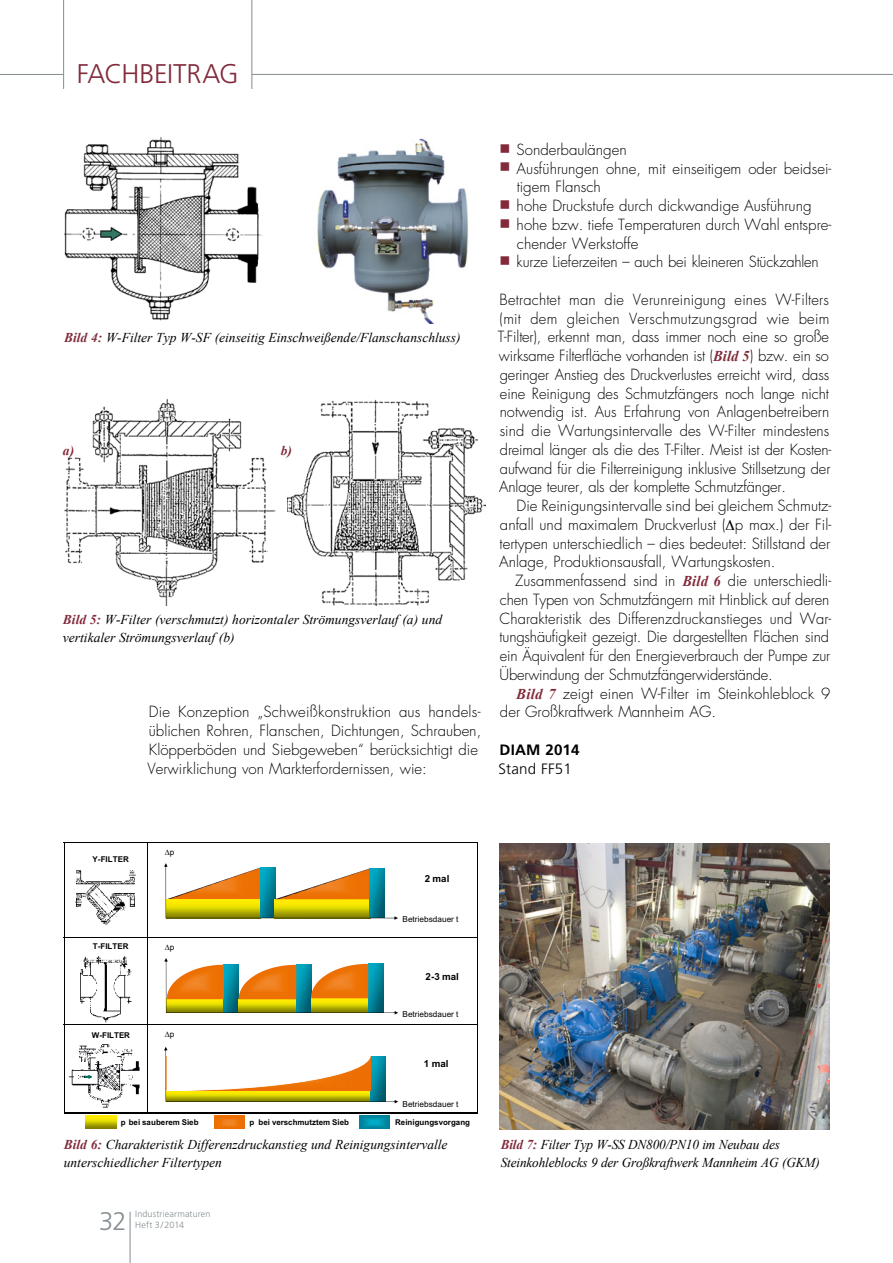
<style>
.page{position:relative;width:893px;height:1263px;background:#fff}
.page>*{position:absolute;margin:0;border:0;box-sizing:border-box;transform-origin:0 0}
.t1{font:300 27px "Frutiger";letter-spacing:-.015em;color:#822a3a}
.t2{font:300 25.5px "Frutiger";color:#848d91}
.IA_Fliesstext{font:300 15px/18.8px "Futura";color:#000}
.IA_Fliesstext_Einzug{font:300 15px/18.8px "Futura";color:#000}
.IA_Fliesstext_Einzug-2{font:300 15px "Frutiger LT Pro";letter-spacing:.01em;color:#000}
.IA_Fliesstext_Einzug-3{font:700 15px "Frutiger LT Pro";letter-spacing:.01em;color:#000}
.IA_Bildunterschrift{font:italic 13.5px/18.8px "Times New Roman";color:#000}
.IA_Bildunterschrift-2{font:italic 700 13.5px "Times New Roman";color:#822a3a}
.t3{font:700 9.75px "Arial";color:#000}
.t4{font:300 9px/10.8px "Frutiger";letter-spacing:.015em;color:#848d91}
.t5{font:8.25px "Arial";color:#000}
.t6{font:700 7.95px "Arial";color:#000}
.s1{font-weight:700;color:#822a3a}
.s2{font-family:"Times New Roman";font-weight:700;font-style:italic;color:#822a3a}
</style>
<div class="page">
<img style="left:64px;top:137px;width:198px;height:184px">
<img style="left:317px;top:138px;width:152px;height:186px">
<img style="left:64px;top:399px;width:212px;height:207px">
<img style="left:287px;top:399px;width:199px;height:207px">
<img style="left:74px;top:870px;width:62px;height:55px">
<hr style="left:65px;top:842px;width:82px;height:1px;background:#000">
<hr style="left:148px;top:842px;width:329px;height:1px;background:#000">
<hr style="left:64px;top:843px;width:1px;height:94px;background:#000">
<hr style="left:147px;top:843px;width:1px;height:94px;background:#000">
<hr style="left:477px;top:843px;width:1px;height:94px;background:#000">
<img style="left:80px;top:956px;width:52px;height:66px">
<hr style="left:65px;top:937px;width:82px;height:1px;background:#000">
<hr style="left:148px;top:937px;width:329px;height:1px;background:#000">
<hr style="left:64px;top:938px;width:1px;height:87px;background:#000">
<hr style="left:147px;top:938px;width:1px;height:87px;background:#000">
<hr style="left:477px;top:938px;width:1px;height:87px;background:#000">
<img style="left:68px;top:1044px;width:72px;height:64px">
<hr style="left:65px;top:1025px;width:82px;height:1px;background:#000">
<hr style="left:148px;top:1025px;width:329px;height:1px;background:#000">
<hr style="left:64px;top:1025px;width:1px;height:87px;background:#000">
<hr style="left:64px;top:1112px;width:100px;height:1px;background:#000">
<hr style="left:147px;top:1025px;width:1px;height:87px;background:#000">
<hr style="left:149px;top:1112px;width:328px;height:1px;background:#000">
<hr style="left:477px;top:1025px;width:1px;height:87px;background:#000">
<svg style="left:164px;top:863px;width:234px;height:57px"></svg>
<svg style="left:164px;top:958px;width:234px;height:56px"></svg>
<img style="left:86px;top:1116px;width:30px;height:12px">
<img style="left:214px;top:1116px;width:30px;height:13px">
<img style="left:359px;top:1116px;width:30px;height:12px">
<svg style="left:164px;top:1047px;width:234px;height:56px"></svg>
<img style="left:500px;top:843px;width:329px;height:287px">
<hr style="left:130px;top:1212px;width:1px;height:51px;background:#848d91">
<hr style="left:252px;top:74px;width:641px;height:1px;background:#848d91">
<hr style="left:63px;top:0;width:1px;height:89px;background:#848d91">
<hr style="left:251px;top:0;width:1px;height:89px;background:#848d91">
<hr style="left:0;top:74px;width:63px;height:1px;background:#848d91">
<h1 class="t1" style="left:77px;top:58px;width:163px">FACHBEITRAG</h1>
<p class="IA_Bildunterschrift" style="left:64px;top:328px;width:398px"><span class="s1">Bild 4:</span> W-Filter Typ W-SF (einseitig Einschweißende/Flanschanschluss)</p>
<p class="IA_Bildunterschrift-2" style="left:63px;top:441px;width:13px">a)</p>
<p class="IA_Bildunterschrift-2" style="left:281px;top:441px;width:13px">b)</p>
<p class="IA_Bildunterschrift" style="left:63px;top:609px;width:381px"><span class="s1">Bild 5:</span> W-Filter (verschmutzt) horizontaler Strömungsverlauf (a) und vertikaler Strömungsverlauf (b)</p>
<p class="IA_Fliesstext" style="left:148px;top:703px;width:335px">Die Konzeption „Schweißkonstruktion aus handels&shy;üblichen Rohren, Flanschen, Dichtungen, Schrauben, Klöpperböden und Siebgeweben“ berücksichtigt die Verwirklichung von Markterfordernissen, wie:</p>
<p class="IA_Fliesstext" style="left:517px;top:140px;width:112px">Sonderbaulängen</p>
<p class="IA_Fliesstext" style="left:517px;top:159px;width:316px">Ausführungen ohne, mit einseitigem oder beidsei&shy;tigem Flansch</p>
<p class="IA_Fliesstext" style="left:517px;top:197px;width:296px">hohe Druckstufe durch dickwandige Ausführung</p>
<p class="IA_Fliesstext" style="left:517px;top:215px;width:316px">hohe bzw. tiefe Temperaturen durch Wahl entspre&shy;chender Werkstoffe</p>
<p class="IA_Fliesstext" style="left:517px;top:253px;width:304px">kurze Lieferzeiten – auch bei kleineren Stückzahlen</p>
<p class="IA_Fliesstext" style="left:498px;top:290px;width:335px">Betrachtet man die Verunreinigung eines W-Filters (mit dem gleichen Verschmutzungsgrad wie beim T-Filter), erkennt man, dass immer noch eine so große wirksame Filterfläche vorhanden ist (<span class="s2">Bild 5</span>) bzw. ein so geringer Anstieg des Druckverlustes erreicht wird, dass eine Reinigung des Schmutzfängers noch lange nicht notwendig ist. Aus Erfahrung von Anlagenbetreibern sind die Wartungsintervalle des W-Filter mindestens dreimal länger als die des T-Filter. Meist ist der Kosten&shy;aufwand für die Filterreinigung inklusive Stillsetzung der Anlage teurer, als der komplette Schmutzfänger.</p>
<p class="IA_Fliesstext_Einzug" style="left:499px;top:497px;width:334px;text-align:justify;text-indent:17px">Die Reinigungsintervalle sind bei gleichem Schmutz&shy;anfall und maximalem Druckverlust ( p max.) der Fil&shy;tertypen unterschiedlich – dies bedeutet: Stillstand der Anlage, Produktionsausfall, Wartungskosten.</p>
<p class="IA_Fliesstext_Einzug" style="left:499px;top:572px;width:333px;text-indent:16px">Zusammenfassend sind in <span class="s2">Bild 6</span> die unterschiedli&shy;chen Typen von Schmutzfängern mit Hinblick auf deren Charakteristik des Differenzdruckanstieges und War&shy;tungshäufigkeit gezeigt. Die dargestellten Flächen sind ein Äquivalent für den Energieverbrauch der Pumpe zur Überwindung der Schmutzfängerwiderstände.</p>
<p class="IA_Fliesstext_Einzug" style="left:500px;top:684px;width:332px;text-indent:16px"><span class="s2">Bild 7</span> zeigt einen W-Filter im Steinkohleblock 9 der Großkraftwerk Mannheim AG.</p>
<p class="IA_Fliesstext_Einzug-3" style="left:500px;top:741px;width:81px">DIAM 2014</p>
<p class="IA_Fliesstext_Einzug-2" style="left:499px;top:760px;width:75px">Stand FF51</p>
<p class="t6" style="left:93px;top:854px;width:38px">Y-FILTER</p>
<p class="t5" style="left:170px;top:847px;width:6px">p</p>
<p class="t6" style="left:93px;top:941px;width:37px">T-FILTER</p>
<p class="t5" style="left:170px;top:941px;width:6px">p</p>
<p class="t6" style="left:92px;top:1030px;width:40px">W-FILTER</p>
<p class="t5" style="left:170px;top:1028px;width:6px">p</p>
<p class="t3" style="left:425px;top:872px;width:26px">2 mal</p>
<p class="t5" style="left:403px;top:914px;width:57px">Betriebsdauer t</p>
<p class="t3" style="left:426px;top:969px;width:35px">2-3 mal</p>
<p class="t5" style="left:403px;top:1008px;width:57px">Betriebsdauer t</p>
<p class="t3" style="left:424px;top:1057px;width:26px">1 mal</p>
<p class="t5" style="left:403px;top:1098px;width:57px">Betriebsdauer t</p>
<p class="t6" style="left:121px;top:1117px;width:79px">p bei sauberem Sieb</p>
<p class="t6" style="left:249px;top:1117px;width:101px">p bei verschmutztem Sieb</p>
<p class="t6" style="left:395px;top:1116px;width:76px">Reinigungsvorgang</p>
<p class="IA_Bildunterschrift" style="left:64px;top:1134px;width:385px"><span class="s1">Bild 6:</span> Charakteristik Differenzdruckanstieg und Reinigungsintervalle unterschiedlicher Filtertypen</p>
<p class="IA_Bildunterschrift" style="left:501px;top:1134px;width:321px"><span class="s1">Bild 7:</span> Filter Typ W-SS DN800/PN10 im Neubau des<br>Steinkohleblocks 9 der Großkraftwerk Mannheim AG (GKM)</p>
<h2 class="t2" style="left:99px;top:1206px;width:29px">32</h2>
<p class="t4" style="left:135px;top:1209px;width:77px">Industriearmaturen<br>Heft 3/2014</p>
</div>
